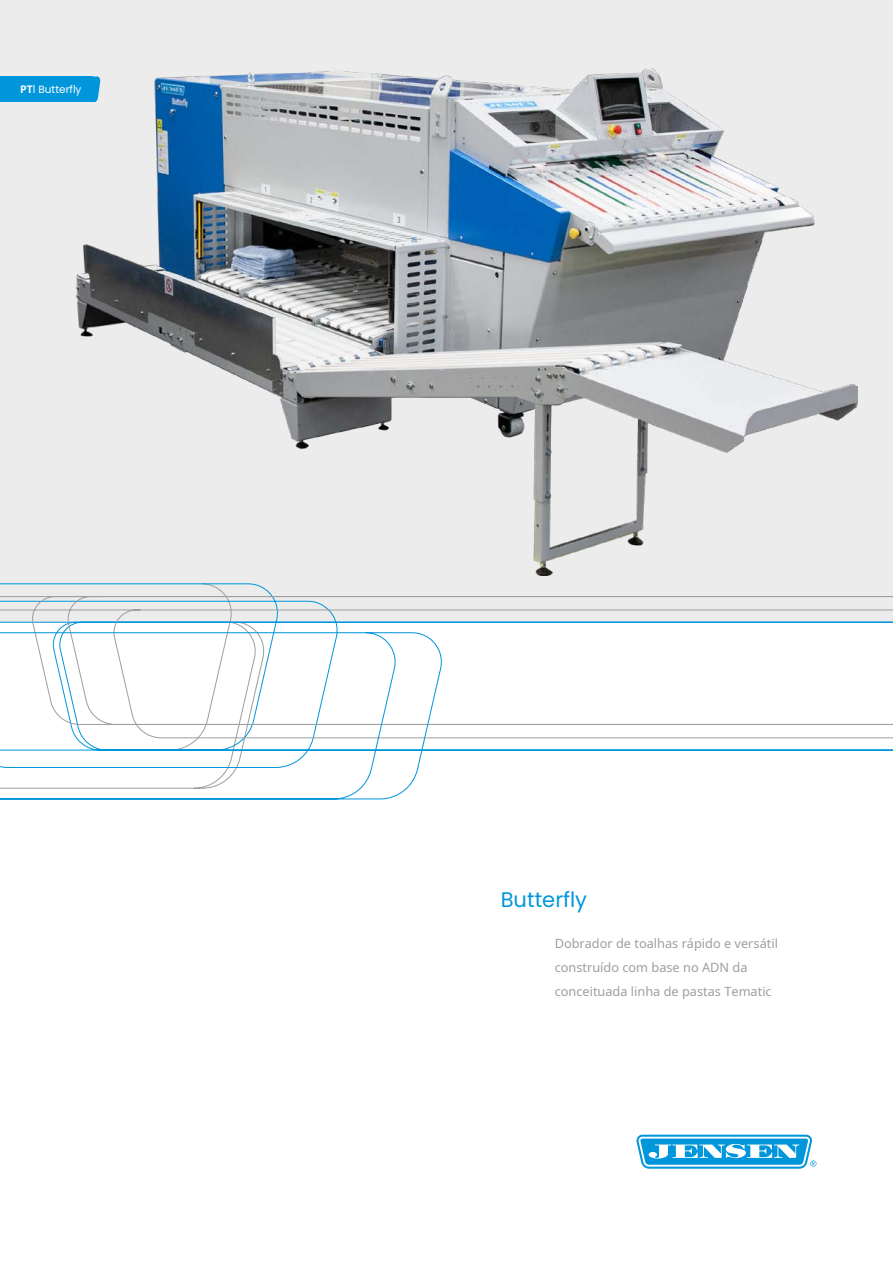
<style>
.page{position:relative;width:893px;height:1263px;background:#fff}
.page>*{position:absolute;margin:0;border:0;box-sizing:border-box;transform-origin:0 0}
.t1{font:21px "Poppins";color:#0096db}
.t2{font:12.75px/24px "Noto Sans";color:#9d9e9e}
.t3{font:10.5px "Poppins";color:#fff}
.s1{font-family:"Noto Sans";font-weight:700}
.s2{font-family:"Noto Sans"}
</style>
<div class="page">
<div style="left:0;top:0;width:893px;height:623px;background:#ececec"></div>
<img style="left:77px;top:68px;width:781px;height:508px">
<svg style="left:636px;top:1135px;width:180px;height:34px"></svg>
<svg style="left:0;top:584px;width:893px;height:167px"></svg>
<svg style="left:0;top:596px;width:893px;height:142px"></svg>
<svg style="left:0;top:632px;width:444px;height:167px"></svg>
<svg style="left:93px;top:77px;width:7px;height:25px"></svg>
<div style="left:0;top:77px;width:93px;height:25px;background:#0096db"></div>
<p class="t3" style="left:20px;top:84px;width:63px"><span class="s1">PT</span><span class="s2">l</span> Butterfly</p>
<h1 class="t1" style="left:501px;top:887px;width:88px">Butterfly</h1>
<p class="t2" style="left:555px;top:931px;width:225px">Dobrador de toalhas rápido e versátil construído com base no ADN da conceituada linha de pastas Tematic</p>
</div>
